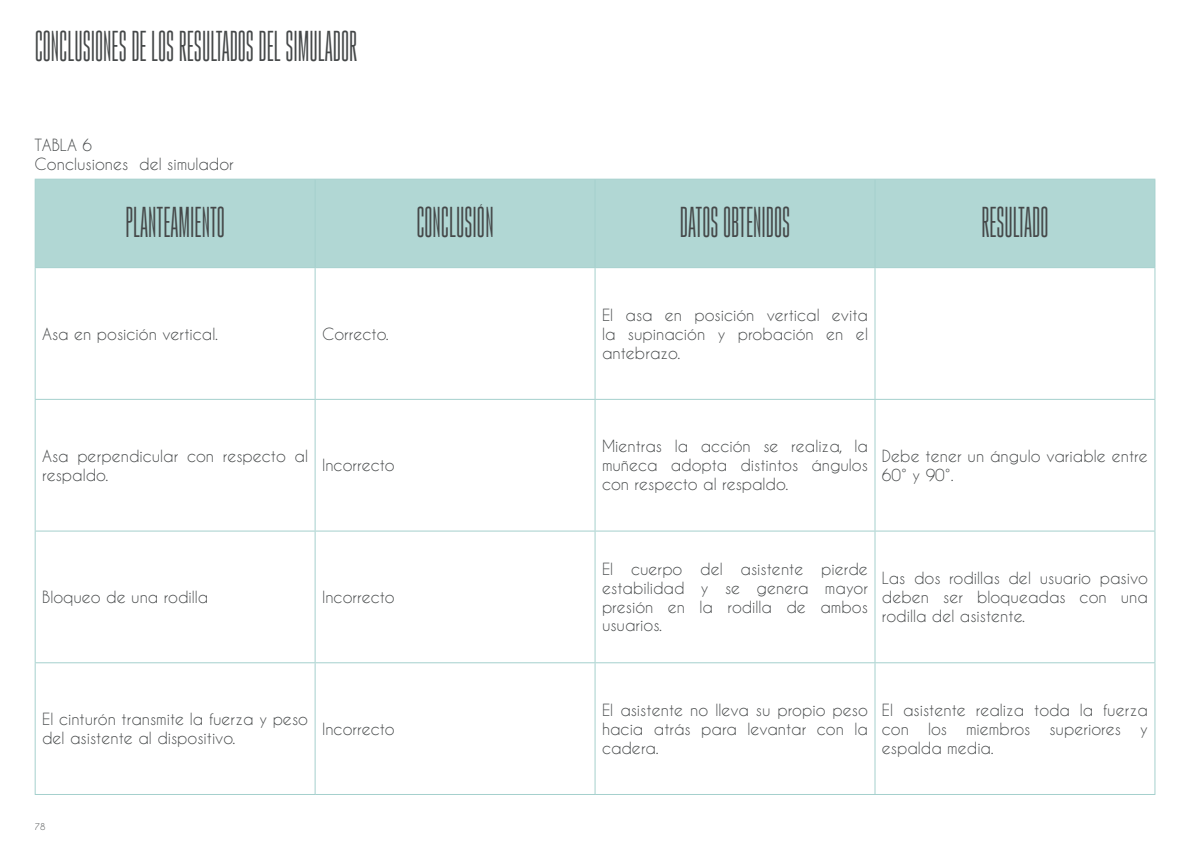
<style>
.page{position:relative;width:1191px;height:844px;background:#fff}
.page>*{position:absolute;margin:0;border:0;box-sizing:border-box;transform-origin:0 0}
.t1{font:100 31.5px "Gobold High";color:#454849}
.t2{font:15.75px/18.9px "Caviar Dreams";color:#454849;text-align:justify}
.t3{font:8.75px "Caviar Dreams";color:#454849}
</style>
<div class="page">
<div style="left:36px;top:180px;width:1118px;height:87px;background:#b1d7d4"></div>
<hr style="left:35px;top:179px;width:280px;height:1px;background:#a5d0cd">
<hr style="left:35px;top:179px;width:1px;height:88px;background:#a5d0cd">
<hr style="left:315px;top:179px;width:280px;height:1px;background:#a5d0cd">
<hr style="left:315px;top:179px;width:1px;height:88px;background:#a5d0cd">
<hr style="left:595px;top:179px;width:280px;height:1px;background:#a5d0cd">
<hr style="left:594px;top:179px;width:1px;height:88px;background:#a5d0cd">
<hr style="left:875px;top:179px;width:280px;height:1px;background:#a5d0cd">
<hr style="left:874px;top:179px;width:1px;height:88px;background:#a5d0cd">
<hr style="left:1154px;top:179px;width:1px;height:88px;background:#a5d0cd">
<hr style="left:35px;top:267px;width:280px;height:1px;background:#a5d0cd">
<hr style="left:35px;top:268px;width:1px;height:131px;background:#a5d0cd">
<hr style="left:315px;top:267px;width:280px;height:1px;background:#a5d0cd">
<hr style="left:315px;top:268px;width:1px;height:131px;background:#a5d0cd">
<hr style="left:595px;top:267px;width:280px;height:1px;background:#a5d0cd">
<hr style="left:594px;top:268px;width:1px;height:131px;background:#a5d0cd">
<hr style="left:875px;top:267px;width:280px;height:1px;background:#a5d0cd">
<hr style="left:874px;top:268px;width:1px;height:131px;background:#a5d0cd">
<hr style="left:1154px;top:268px;width:1px;height:131px;background:#a5d0cd">
<hr style="left:35px;top:399px;width:280px;height:1px;background:#a5d0cd">
<hr style="left:35px;top:399px;width:1px;height:131px;background:#a5d0cd">
<hr style="left:315px;top:399px;width:280px;height:1px;background:#a5d0cd">
<hr style="left:315px;top:399px;width:1px;height:131px;background:#a5d0cd">
<hr style="left:595px;top:399px;width:280px;height:1px;background:#a5d0cd">
<hr style="left:594px;top:399px;width:1px;height:131px;background:#a5d0cd">
<hr style="left:875px;top:399px;width:280px;height:1px;background:#a5d0cd">
<hr style="left:874px;top:399px;width:1px;height:131px;background:#a5d0cd">
<hr style="left:1154px;top:399px;width:1px;height:131px;background:#a5d0cd">
<hr style="left:35px;top:530px;width:280px;height:1px;background:#a5d0cd">
<hr style="left:35px;top:531px;width:1px;height:131px;background:#a5d0cd">
<hr style="left:315px;top:530px;width:280px;height:1px;background:#a5d0cd">
<hr style="left:315px;top:531px;width:1px;height:131px;background:#a5d0cd">
<hr style="left:595px;top:530px;width:280px;height:1px;background:#a5d0cd">
<hr style="left:594px;top:531px;width:1px;height:131px;background:#a5d0cd">
<hr style="left:875px;top:530px;width:280px;height:1px;background:#a5d0cd">
<hr style="left:874px;top:531px;width:1px;height:131px;background:#a5d0cd">
<hr style="left:1154px;top:531px;width:1px;height:131px;background:#a5d0cd">
<hr style="left:35px;top:662px;width:280px;height:1px;background:#a5d0cd">
<hr style="left:35px;top:663px;width:1px;height:130px;background:#a5d0cd">
<hr style="left:315px;top:662px;width:280px;height:1px;background:#a5d0cd">
<hr style="left:315px;top:663px;width:1px;height:130px;background:#a5d0cd">
<hr style="left:595px;top:662px;width:280px;height:1px;background:#a5d0cd">
<hr style="left:594px;top:663px;width:1px;height:130px;background:#a5d0cd">
<hr style="left:875px;top:662px;width:280px;height:1px;background:#a5d0cd">
<hr style="left:874px;top:663px;width:1px;height:130px;background:#a5d0cd">
<hr style="left:1154px;top:663px;width:1px;height:130px;background:#a5d0cd">
<hr style="left:35px;top:793px;width:280px;height:1px;background:#a5d0cd">
<hr style="left:315px;top:793px;width:280px;height:1px;background:#a5d0cd">
<hr style="left:595px;top:793px;width:280px;height:1px;background:#a5d0cd">
<hr style="left:875px;top:793px;width:280px;height:1px;background:#a5d0cd">
<h1 class="t1" style="left:35px;top:28px;width:324px">CONCLUSIONES DE LOS RESULTADOS DEL SIMULADOR</h1>
<p class="t2" style="left:35px;top:135px;width:201px">TABLA 6<br>Conclusiones del simulador</p>
<h1 class="t1" style="left:125px;top:203px;width:101px">PLANTEAMIENTO</h1>
<h1 class="t1" style="left:416px;top:203px;width:79px">CONCLUSIÓN</h1>
<h1 class="t1" style="left:680px;top:203px;width:112px">DATOS OBTENIDOS</h1>
<h1 class="t1" style="left:981px;top:203px;width:68px">RESULTADO</h1>
<p class="t2" style="left:42px;top:324px;width:177px">Asa en posición vertical.</p>
<p class="t2" style="left:322px;top:324px;width:68px">Correcto.</p>
<p class="t2" style="left:42px;top:446px;width:267px">Asa perpendicular con respecto al respaldo.</p>
<p class="t2" style="left:322px;top:455px;width:74px">Incorrecto</p>
<p class="t2" style="left:42px;top:587px;width:168px">Bloqueo de una rodilla</p>
<p class="t2" style="left:322px;top:587px;width:74px">Incorrecto</p>
<p class="t2" style="left:42px;top:709px;width:267px">El cinturón transmite la fuerza y peso del asistente al dispositivo.</p>
<p class="t2" style="left:322px;top:718px;width:74px">Incorrecto</p>
<p class="t3" style="left:35px;top:821px;width:12px">78</p>
<p class="t2" style="left:602px;top:305px;width:267px">El asa en posición vertical evita la supinación y probación en el antebrazo.</p>
<p class="t2" style="left:602px;top:436px;width:267px">Mientras la acción se realiza, la muñeca adopta distintos ángulos con respecto al respaldo.</p>
<p class="t2" style="left:882px;top:446px;width:267px">Debe tener un ángulo variable entre<br>60° y 90°.</p>
<p class="t2" style="left:602px;top:559px;width:267px">El cuerpo del asistente pierde estabilidad y se genera mayor presión en la rodilla de ambos usuarios.</p>
<p class="t2" style="left:882px;top:568px;width:267px">Las dos rodillas del usuario pasivo deben ser bloqueadas con una rodilla del asistente.</p>
<p class="t2" style="left:602px;top:700px;width:267px">El asistente no lleva su propio peso hacia atrás para levantar con la cadera.</p>
<p class="t2" style="left:882px;top:700px;width:267px">El asistente realiza toda la fuerza con los miembros superiores y espalda media.</p>
</div>
